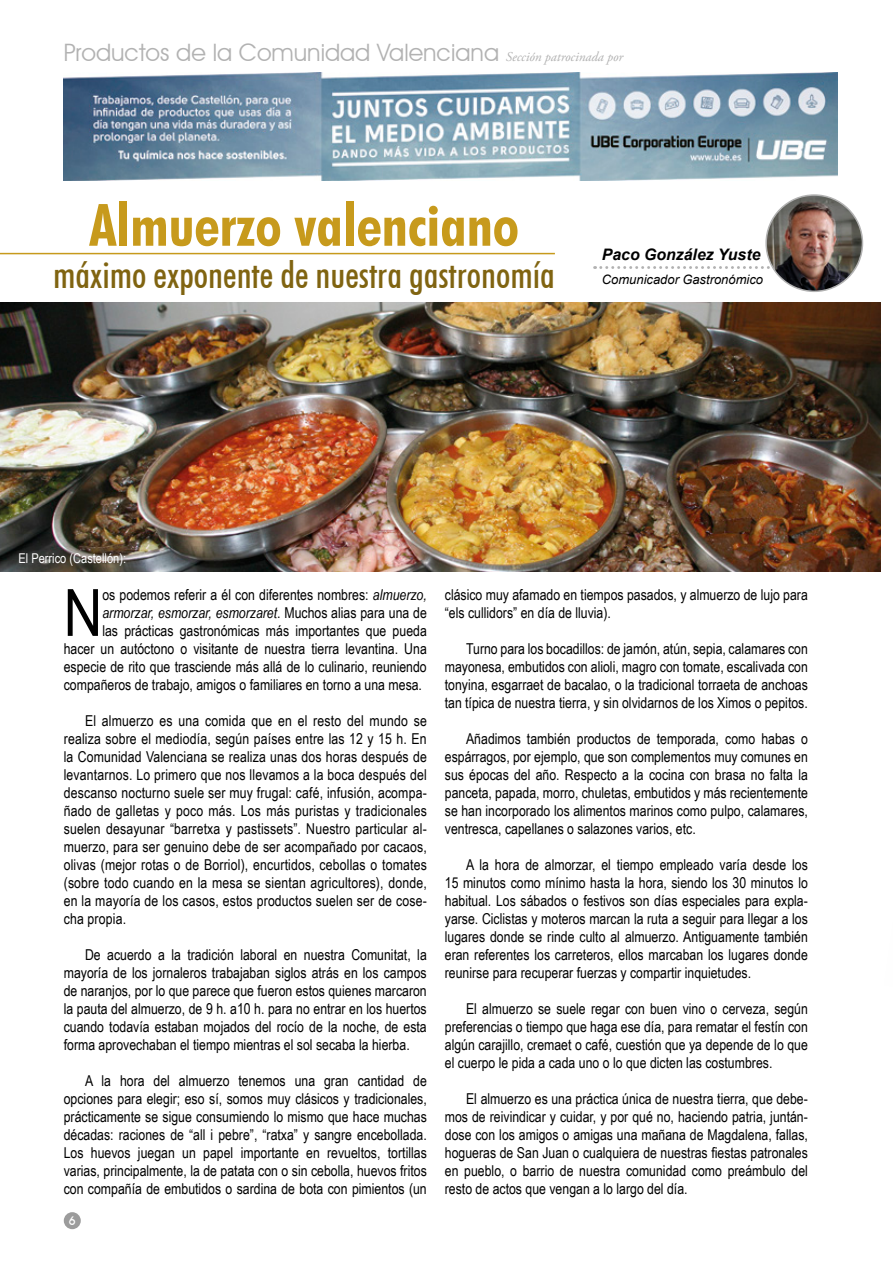
<style>
.page{position:relative;width:893px;height:1263px;background:#fff}
.page>*{position:absolute;margin:0;border:0;box-sizing:border-box;transform-origin:0 0}
.t1{font:65.25px "Arial Narrow";color:#000}
.t2{font:700 condensed 58.5px "Futura BT";color:#c79a1c}
.t3{font:500 condensed 37.35px "Futura BT";color:#806411}
.t4{font:24px "Avant Garde IT Cby BT";color:#b2b2b2}
.t5{font:italic 700 15.9px "Arial";color:#000}
.t6{font:15px/18px "Arial Narrow";color:#000;text-align:justify}
.t7{font:italic 15px "Arial Narrow";color:#000}
.t8{font:13.5px "Arial Narrow";color:#fff}
.t9{font:italic 12.9px "Arial";color:#000}
.t10{font:500 12px "Avant Garde IT Cby BT";color:#fff}
.s1{font-family:"Adobe Garamond Pro";font-style:italic;font-size:13.5px}
.s2{font-style:italic}
.s3{font-style:normal}
</style>
<div class="page">
<img style="left:64px;top:72px;width:774px;height:108px">
<svg style="left:595px;top:258px;width:178px;height:11px"></svg>
<img style="left:766px;top:195px;width:96px;height:96px;border-radius:48px">
<div style="left:765px;top:194px;width:98px;height:98px;border:2px solid #b2b2b2;border-radius:50%"></div>
<img style="left:0;top:303px;width:880px;height:269px">
<hr style="left:0;top:253px;width:555px;height:1px;background:#c79a1c">
<div style="left:64px;top:1212px;width:17px;height:17px;background:#9c9c9c;border-radius:50%"></div>
<h3 class="t4" style="left:64px;top:38px;width:561px">Productos de la Comunidad Valenciana <span class="s1">Sección patrocinada por</span></h3>
<h2 class="t2" style="left:89px;top:189px;width:431px">Almuerzo valenciano</h2>
<h3 class="t3" style="left:53px;top:252px;width:503px">máximo exponente de nuestra gastronomía</h3>
<p class="t5" style="left:602px;top:244px;width:160px">Paco González Yuste</p>
<p class="t9" style="left:602px;top:271px;width:163px">Comunicador Gastronómico</p>
<p class="t8" style="left:18px;top:548px;width:109px">El Perrico (Castellón):</p>
<h1 class="t1" style="left:64px;top:565px;width:40px">N</h1>
<p class="t6" style="left:102px;top:585px;width:326px">os podemos referir a él con diferentes nombres: <span class="s2">almuerzo,</span></p>
<p class="t7" style="left:102px;top:602px;width:326px">armorzar, esmorzar, esmorzaret<span class="s3">. Muchos alias para una de</span></p>
<p class="t6" style="left:102px;top:621px;width:326px">las prácticas gastronómicas más importantes que pueda</p>
<p class="t6" style="left:64px;top:639px;width:365px">hacer un autóctono o visitante de nuestra tierra levantina. Una</p>
<p class="t6" style="left:64px;top:657px;width:365px">especie de rito que trasciende más allá de lo culinario, reuniendo</p>
<p class="t6" style="left:64px;top:675px;width:360px">compañeros de trabajo, amigos o familiares en torno a una mesa.</p>
<p class="t6" style="left:64px;top:711px;width:365px;text-indent:21px">El almuerzo es una comida que en el resto del mundo se realiza sobre el mediodía, según países entre las 12 y 15 h. En la Comunidad Valenciana se realiza unas dos horas después de levantarnos. Lo primero que nos llevamos a la boca después del descanso nocturno suele ser muy frugal: café, infusión, acompa&shy;ñado de galletas y poco más. Los más puristas y tradicionales suelen desayunar “barretxa y pastissets”. Nuestro particular al&shy;muerzo, para ser genuino debe de ser acompañado por cacaos, olivas (mejor rotas o de Borriol), encurtidos, cebollas o tomates (sobre todo cuando en la mesa se sientan agricultores), donde, en la mayoría de los casos, estos productos suelen ser de cose&shy;cha propia.</p>
<p class="t6" style="left:64px;top:945px;width:365px;text-indent:21px">De acuerdo a la tradición laboral en nuestra Comunitat, la mayoría de los jornaleros trabajaban siglos atrás en los campos de naranjos, por lo que parece que fueron estos quienes marcaron la pauta del almuerzo, de 9 h. a10 h. para no entrar en los huertos cuando todavía estaban mojados del rocío de la noche, de esta forma aprovechaban el tiempo mientras el sol secaba la hierba.</p>
<p class="t6" style="left:64px;top:1071px;width:365px;text-indent:21px">A la hora del almuerzo tenemos una gran cantidad de opciones para elegir; eso sí, somos muy clásicos y tradicionales, prácticamente se sigue consumiendo lo mismo que hace muchas décadas: raciones de “all i pebre”, “ratxa” y sangre encebollada.<br>Los huevos juegan un papel importante en revueltos, tortillas varias, principalmente, la de patata con o sin cebolla, huevos fritos con compañía de embutidos o sardina de bota con pimientos (un</p>
<p class="t10" style="left:69px;top:1213px;width:8px">6</p>
<p class="t6" style="left:445px;top:585px;width:365px">clásico muy afamado en tiempos pasados, y almuerzo de lujo para “els cullidors” en día de lluvia).</p>
<p class="t6" style="left:445px;top:639px;width:365px;text-indent:21px">Turno para los bocadillos: de jamón, atún, sepia, calamares con mayonesa, embutidos con alioli, magro con tomate, escalivada con tonyina, esgarraet de bacalao, o la tradicional torraeta de anchoas tan típica de nuestra tierra, y sin olvidarnos de los Ximos o pepitos.</p>
<p class="t6" style="left:445px;top:729px;width:365px;text-indent:21px">Añadimos también productos de temporada, como habas o espárragos, por ejemplo, que son complementos muy comunes en sus épocas del año. Respecto a la cocina con brasa no falta la panceta, papada, morro, chuletas, embutidos y más recientemente se han incorporado los alimentos marinos como pulpo, calamares, ventresca, capellanes o salazones varios, etc.</p>
<p class="t6" style="left:445px;top:855px;width:365px;text-indent:21px">A la hora de almorzar, el tiempo empleado varía desde los 15 minutos como mínimo hasta la hora, siendo los 30 minutos lo habitual. Los sábados o festivos son días especiales para expla&shy;yarse. Ciclistas y moteros marcan la ruta a seguir para llegar a los lugares donde se rinde culto al almuerzo. Antiguamente también eran referentes los carreteros, ellos marcaban los lugares donde reunirse para recuperar fuerzas y compartir inquietudes.</p>
<p class="t6" style="left:445px;top:999px;width:365px;text-indent:21px">El almuerzo se suele regar con buen vino o cerveza, según preferencias o tiempo que haga ese día, para rematar el festín con algún carajillo, cremaet o café, cuestión que ya depende de lo que el cuerpo le pida a cada uno o lo que dicten las costumbres.</p>
<p class="t6" style="left:445px;top:1089px;width:365px;text-indent:21px">El almuerzo es una práctica única de nuestra tierra, que debe&shy;mos de reivindicar y cuidar, y por qué no, haciendo patria, juntán&shy;dose con los amigos o amigas una mañana de Magdalena, fallas, hogueras de San Juan o cualquiera de nuestras fiestas patronales en pueblo, o barrio de nuestra comunidad como preámbulo del resto de actos que vengan a lo largo del día.</p>
</div>
